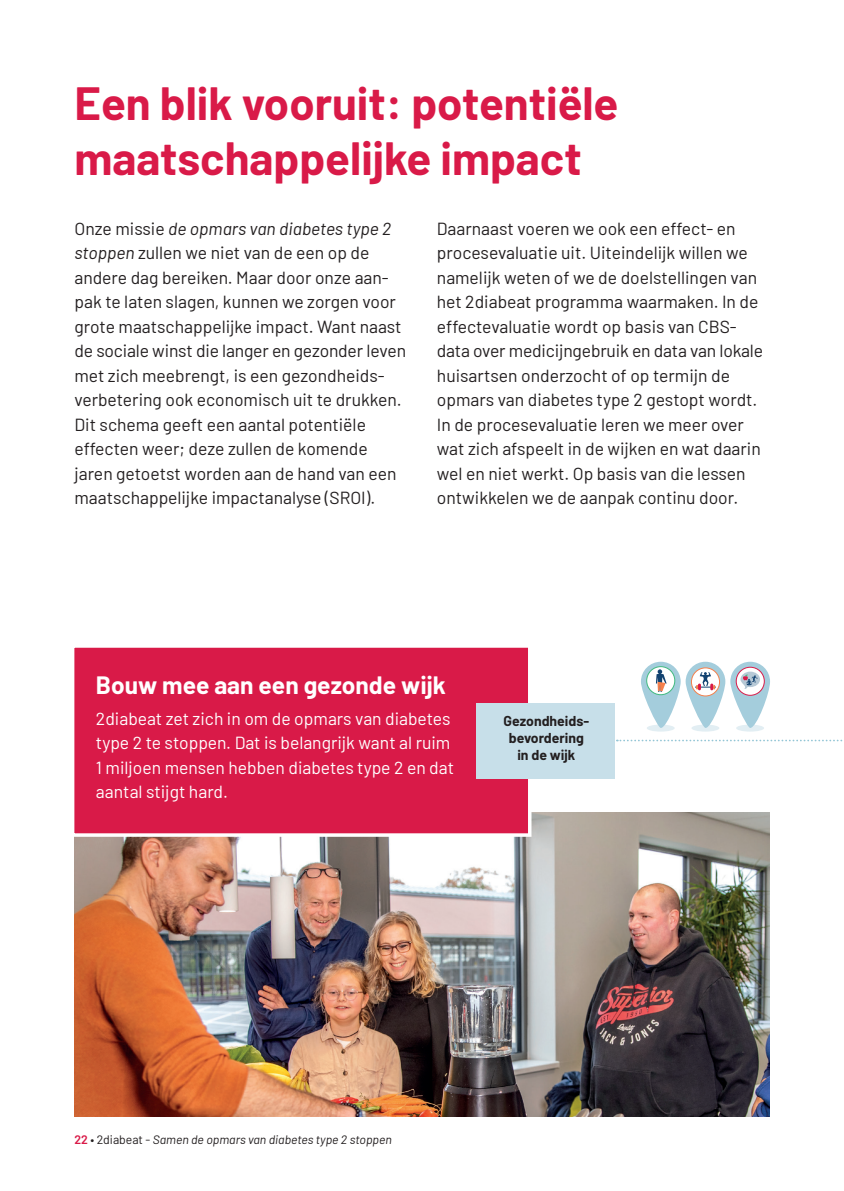
<style>
.page{position:relative;width:844px;height:1191px;background:#fff}
.page>*{position:absolute;margin:0;border:0;box-sizing:border-box;transform-origin:0 0}
.t1{font:700 45.5px "Barlow";color:#d91a48}
.t2{font:700 24.5px "Barlow";color:#fff}
.platte_tekst{font:17.5px/24.5px "Barlow";color:#231f20}
.platte_tekst-2{font:17.5px/24.5px "Barlow";color:#fff}
.t3{font:700 14px "Barlow";color:#231f20}
.t4{font:italic 12.25px "Barlow";color:#231f20}
.s1{font-style:italic}
.s2{font-weight:600;font-style:normal;color:#d91a48}
.s3{font-style:normal}
</style>
<div class="page">
<img style="left:74px;top:813px;width:695px;height:303px">
<div style="left:71px;top:644px;width:460px;height:193px;background:#d91a48;border:4px solid #fff"></div>
<svg style="left:616px;top:739px;width:227px;height:2px"></svg>
<div style="left:646px;top:724px;width:28px;height:7px;background:#e2eef3;border-radius:50%"></div>
<div style="left:691px;top:724px;width:28px;height:7px;background:#e2eef3;border-radius:50%"></div>
<div style="left:736px;top:724px;width:27px;height:7px;background:#e2eef3;border-radius:50%"></div>
<svg style="left:640px;top:662px;width:40px;height:66px;fill:#a4cddc"></svg>
<svg style="left:685px;top:662px;width:40px;height:66px;fill:#a4cddc"></svg>
<svg style="left:730px;top:662px;width:39px;height:66px;fill:#a4cddc"></svg>
<div style="left:476px;top:703px;width:138px;height:75px;background:#c7dfe9"></div>
<div style="left:646px;top:666px;width:28px;height:28px;background:#fff;border-radius:50%"></div>
<div style="left:646px;top:666px;width:29px;height:29px;border:1px solid #41ba80;border-radius:50%"></div>
<svg style="left:656px;top:669px;width:10px;height:23px"></svg>
<svg style="left:691px;top:668px;width:28px;height:28px"></svg>
<div style="left:690px;top:667px;width:29px;height:29px;border:1px solid #f5804c;border-radius:50%"></div>
<svg style="left:695px;top:672px;width:20px;height:18px"></svg>
<svg style="left:736px;top:667px;width:28px;height:28px"></svg>
<div style="left:735px;top:667px;width:29px;height:28px;border:1px solid #d91a48;border-radius:50%"></div>
<svg style="left:740px;top:671px;width:19px;height:18px"></svg>
<p class="t1" style="left:74px;top:70px;width:545px">Een blik vooruit: potentiële</p>
<p class="t1" style="left:74px;top:124px;width:508px">maatschappelijke impact</p>
<p class="platte_tekst" style="left:74px;top:215px;width:318px">Onze missie <span class="s1">de opmars van diabetes type 2 stoppen</span> zullen we niet van de een op de</p>
<p class="platte_tekst" style="left:74px;top:264px;width:333px">andere dag bereiken. Maar door onze aan&shy;pak te laten slagen, kunnen we zorgen voor grote maatschappelijke impact. Want naast de sociale winst die langer en gezonder leven met zich meebrengt, is een gezondheids&shy;verbetering ook economisch uit te drukken.<br>Dit schema geeft een aantal potentiële effecten weer; deze zullen de komende jaren getoetst worden aan de hand van een maatschappelijke impactanalyse (SROI).</p>
<p class="platte_tekst" style="left:437px;top:215px;width:323px">Daarnaast voeren we ook een effect- en procesevaluatie uit. Uiteindelijk willen we namelijk weten of we de doelstellingen van het 2diabeat programma waarmaken. In de effectevaluatie wordt op basis van CBS-</p>
<p class="platte_tekst" style="left:437px;top:337px;width:327px">data over medicijngebruik en data van lokale huisartsen onderzocht of op termijn de opmars van diabetes type 2 gestopt wordt.<br>In de procesevaluatie leren we meer over wat zich afspeelt in de wijken en wat daarin wel en niet werkt. Op basis van die lessen ontwikkelen we de aanpak continu door.</p>
<p class="t2" style="left:96px;top:667px;width:351px">Bouw mee aan een gezonde wijk</p>
<p class="platte_tekst-2" style="left:96px;top:705px;width:359px">2diabeat zet zich in om de opmars van diabetes type 2 te stoppen. Dat is belangrijk want al ruim 1 miljoen mensen hebben diabetes type 2 en dat aantal stijgt hard.</p>
<p class="t3" style="left:503px;top:710px;width:87px">Gezondheids-</p>
<p class="t3" style="left:509px;top:727px;width:76px">bevordering</p>
<p class="t3" style="left:517px;top:744px;width:59px">in de wijk</p>
<p class="t4" style="left:74px;top:1130px;width:319px"><span class="s2">22</span> <span class="s3">• 2diabeat -</span> Samen de opmars van diabetes type 2 stoppen</p>
</div>
